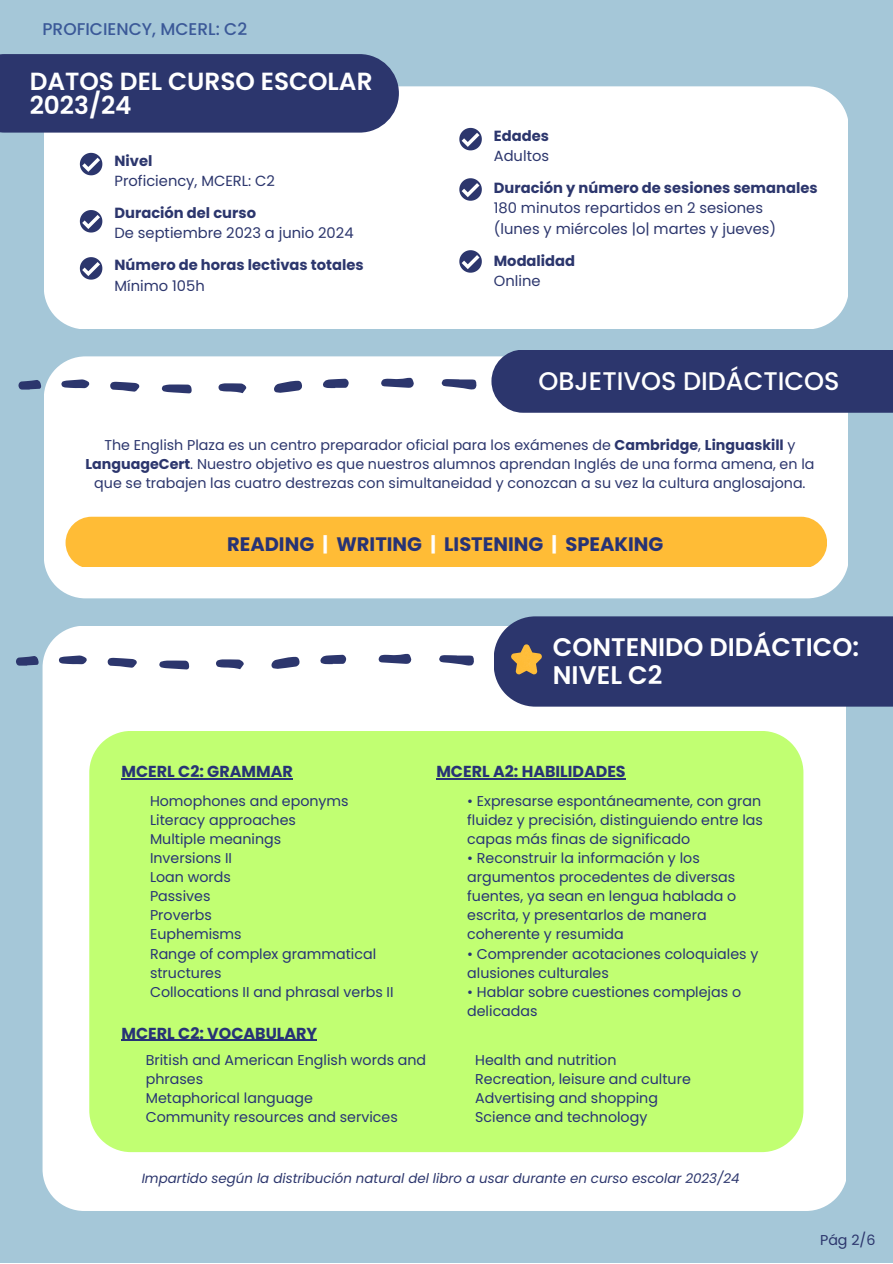
<style>
.page{position:relative;width:893px;height:1264px;background:#fff}
.page>*{position:absolute;margin:0;border:0;box-sizing:border-box;transform-origin:0 0}
.t1{font:600 25.5px/28px "Poppins";color:#fff}
.t2{font:500 25.5px "Poppins";color:#fff}
.t3{font:600 24.75px/23.5px "Poppins";color:#fff}
.t4{font:700 19.5px "Poppins";color:#273376}
.t5{font:500 16.95px "Poppins";color:#3b5998}
.t6{font:700 15.9px "Poppins";color:#273376}
.t7{font:14.7px/20.2px "Poppins";color:#2c366d}
.t8{font:700 14.7px "Poppins";color:#2c366d}
.t9{font:14.25px/19px "Poppins";color:#273376}
.t10{font:14.25px/19px "Poppins";color:#2c366d;text-align:center}
.t11{font:italic 13.35px "Poppins";color:#2c366d}
.s1{font-weight:700}
.s2{color:#fff}
</style>
<div class="page">
<div style="left:0;top:0;width:892px;height:1262px;background:#a5c7d8"></div>
<div style="left:44px;top:86px;width:803px;height:243px;background:#fff"></div>
<svg style="left:80px;top:153px;width:22px;height:22px"></svg>
<svg style="left:80px;top:210px;width:22px;height:22px"></svg>
<svg style="left:80px;top:257px;width:22px;height:22px"></svg>
<svg style="left:459px;top:128px;width:23px;height:22px"></svg>
<svg style="left:459px;top:178px;width:23px;height:23px"></svg>
<svg style="left:459px;top:250px;width:23px;height:23px"></svg>
<div style="left:0;top:54px;width:399px;height:79px;background:#2c366d"></div>
<div style="left:44px;top:356px;width:803px;height:242px;background:#fff"></div>
<svg style="left:441px;top:379px;width:35px;height:10px"></svg>
<svg style="left:273px;top:381px;width:29px;height:12px"></svg>
<svg style="left:381px;top:378px;width:33px;height:10px"></svg>
<svg style="left:162px;top:384px;width:30px;height:9px"></svg>
<svg style="left:110px;top:382px;width:30px;height:10px"></svg>
<svg style="left:218px;top:383px;width:28px;height:10px"></svg>
<svg style="left:322px;top:378px;width:27px;height:10px"></svg>
<svg style="left:61px;top:379px;width:28px;height:9px"></svg>
<svg style="left:18px;top:380px;width:23px;height:9px"></svg>
<div style="left:491px;top:350px;width:401px;height:62px;background:#2c366d"></div>
<div style="left:66px;top:516px;width:761px;height:51px;background:#ffbc36"></div>
<div style="left:43px;top:626px;width:802px;height:584px;background:#fff"></div>
<svg style="left:439px;top:655px;width:35px;height:10px"></svg>
<svg style="left:271px;top:656px;width:29px;height:13px"></svg>
<svg style="left:378px;top:654px;width:33px;height:10px"></svg>
<svg style="left:159px;top:660px;width:30px;height:9px"></svg>
<svg style="left:107px;top:657px;width:30px;height:10px"></svg>
<svg style="left:216px;top:659px;width:28px;height:10px"></svg>
<svg style="left:320px;top:654px;width:26px;height:10px"></svg>
<svg style="left:59px;top:655px;width:28px;height:9px"></svg>
<svg style="left:16px;top:656px;width:23px;height:9px"></svg>
<div style="left:89px;top:731px;width:714px;height:421px;background:#c1ff72"></div>
<hr style="left:121px;top:778px;width:172px;height:1px;background:#273376">
<hr style="left:436px;top:778px;width:189px;height:1px;background:#273376">
<hr style="left:121px;top:1039px;width:196px;height:2px;background:#273376">
<div style="left:493px;top:616px;width:399px;height:90px;background:#2c366d"></div>
<p class="t5" style="left:43px;top:17px;width:206px">PROFICIENCY, MCERL: C2</p>
<h2 class="t3" style="left:30px;top:70px;width:344px">DATOS DEL CURSO ESCOLAR<br>2023/24</h2>
<p class="t8" style="left:114px;top:150px;width:39px">Nivel</p>
<p class="t7" style="left:114px;top:171px;width:162px">Proficiency, MCERL: C2</p>
<p class="t8" style="left:114px;top:203px;width:143px">Duración del curso</p>
<p class="t7" style="left:114px;top:223px;width:240px">De septiembre 2023 a junio 2024</p>
<p class="t8" style="left:114px;top:255px;width:251px">Número de horas lectivas totales</p>
<p class="t7" style="left:114px;top:275px;width:92px">Mínimo 105h</p>
<p class="t8" style="left:494px;top:125px;width:57px">Edades</p>
<p class="t7" style="left:494px;top:146px;width:57px">Adultos</p>
<p class="t8" style="left:494px;top:178px;width:325px">Duración y número de sesiones semanales</p>
<p class="t7" style="left:494px;top:198px;width:284px">180 minutos repartidos en 2 sesiones (lunes y miércoles |o| martes y jueves)</p>
<p class="t8" style="left:494px;top:250px;width:83px">Modalidad</p>
<p class="t7" style="left:494px;top:270px;width:48px">Online</p>
<h1 class="t2" style="left:538px;top:363px;width:302px">OBJETIVOS DIDÁCTICOS</h1>
<p class="t10" style="left:85px;top:435px;width:730px">The English Plaza es un centro preparador oficial para los exámenes de <span class="s1">Cambridge</span>, <span class="s1">Linguaskill</span> y<br><span class="s1">LanguageCert</span>. Nuestro objetivo es que nuestros alumnos aprendan Inglés de una forma amena, en la que se trabajen las cuatro destrezas con simultaneidad y conozcan a su vez la cultura anglosajona.</p>
<h3 class="t4" style="left:227px;top:530px;width:437px">READING <span class="s2">|</span> WRITING <span class="s2">|</span> LISTENING <span class="s2">|</span> SPEAKING</h3>
<p class="t6" style="left:121px;top:760px;width:173px">MCERL C2: GRAMMAR</p>
<p class="t9" style="left:150px;top:791px;width:245px">Homophones and eponyms<br>Literacy approaches<br>Multiple meanings<br>Inversions II<br>Loan words<br>Passives<br>Proverbs<br>Euphemisms<br>Range of complex grammatical structures<br>Collocations II and phrasal verbs II</p>
<h1 class="t1" style="left:553px;top:633px;width:308px">CONTENIDO DIDÁCTICO:<br>NIVEL C2</h1>
<h1 class="t1" style="left:526px;top:637px;width:187px">METODOLOGÍA</h1>
<p class="t6" style="left:436px;top:760px;width:191px">MCERL A2: HABILIDADES</p>
<p class="t9" style="left:467px;top:791px;width:297px;text-align:justify">• Expresarse espontáneamente, con gran fluidez y precisión, distinguiendo entre las capas más finas de significado</p>
<p class="t9" style="left:467px;top:848px;width:270px">• Reconstruir la información y los argumentos procedentes de diversas fuentes, ya sean en lengua hablada o escrita, y presentarlos de manera coherente y resumida</p>
<p class="t9" style="left:467px;top:944px;width:293px">• Comprender acotaciones coloquiales y alusiones culturales</p>
<p class="t9" style="left:467px;top:982px;width:275px">• Hablar sobre cuestiones complejas o delicadas</p>
<p class="t6" style="left:121px;top:1022px;width:197px">MCERL C2: VOCABULARY</p>
<p class="t9" style="left:146px;top:1050px;width:282px">British and American English words and phrases<br>Metaphorical language<br>Community resources and services</p>
<p class="t9" style="left:475px;top:1050px;width:217px">Health and nutrition<br>Recreation, leisure and culture<br>Advertising and shopping<br>Science and technology</p>
<p class="t11" style="left:142px;top:1168px;width:599px">Impartido según la distribución natural del libro a usar durante en curso escolar 2023/24</p>
<p class="t10" style="left:820px;top:1230px;width:57px">Pág 2/6</p>
</div>
